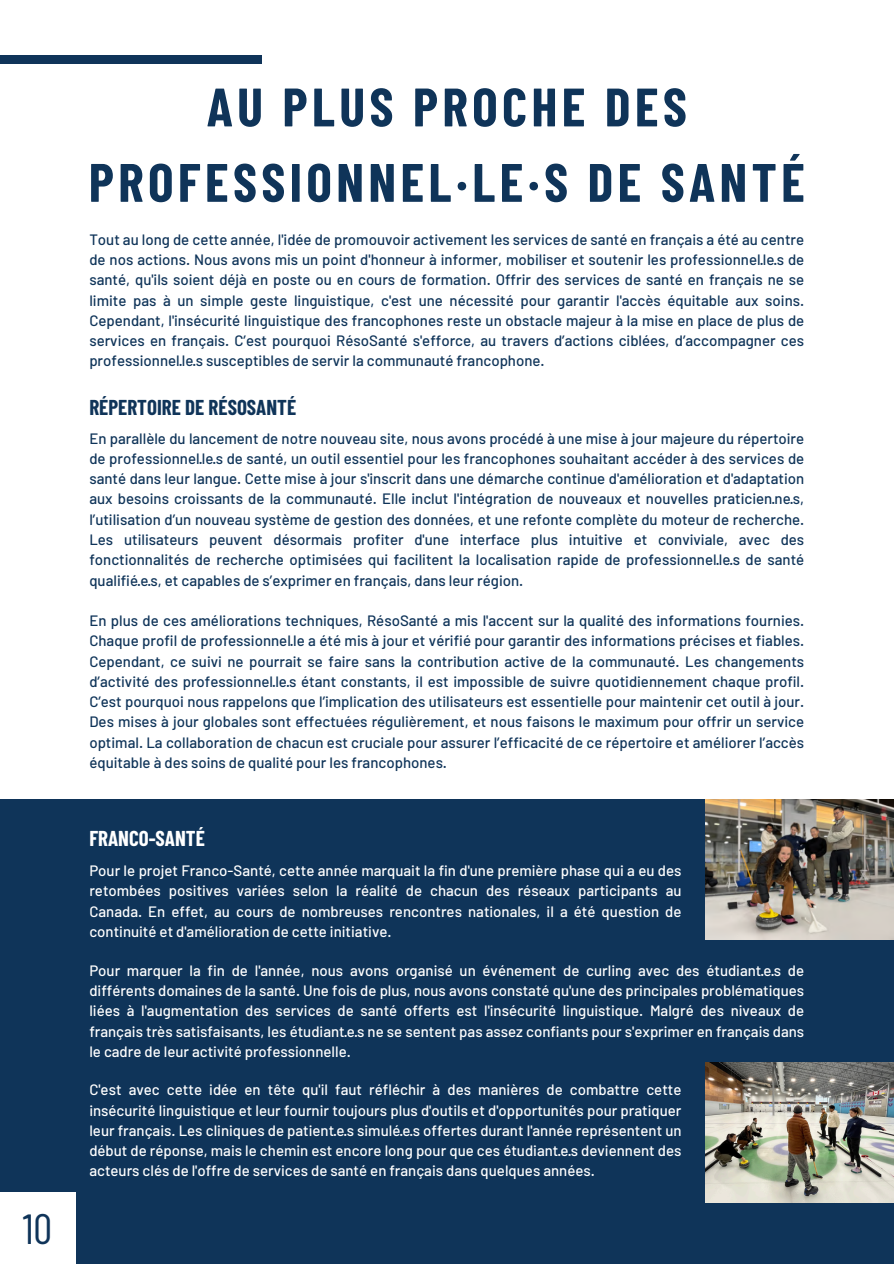
<style>
.page{position:relative;width:894px;height:1264px;background:#fff}
.page>*{position:absolute;margin:0;border:0;box-sizing:border-box;transform-origin:0 0}
.t1{font:700 54px/75.3px "Barlow Condensed";letter-spacing:.08em;color:#0f3459;text-align:center}
.t2{font:42px "Barlow Condensed";color:#0f3459}
.t3{font:700 21px "Barlow Condensed";color:#0f3459}
.t4{font:700 21px "Barlow Condensed";color:#fff}
.t5{font:500 15px/20.2px "Barlow";color:#0f3459;text-align:justify}
.t6{font:500 15px/20.2px "Barlow";color:#fff;text-align:justify}
</style>
<div class="page">
<div style="left:0;top:799px;width:893px;height:464px;background:#0f3459"></div>
<div style="left:0;top:1191px;width:75px;height:72px;background:#fff"></div>
<div style="left:0;top:55px;width:261px;height:8px;background:#0f3459"></div>
<img style="left:705px;top:799px;width:188px;height:140px">
<img style="left:705px;top:1062px;width:188px;height:140px">
<h1 class="t2" style="left:23px;top:1201px;width:31px">10</h1>
<p class="t1" style="left:89px;top:67px;width:717px">AU PLUS PROCHE DES<br>PROFESSIONNEL·LE·S DE SANTÉ</p>
<p class="t5" style="left:89px;top:229px;width:716px">Tout au long de cette année, l'idée de promouvoir activement les services de santé en français a été au centre de nos actions. Nous avons mis un point d'honneur à informer, mobiliser et soutenir les professionnel·le·s de santé, qu'ils soient déjà en poste ou en cours de formation. Offrir des services de santé en français ne se limite pas à un simple geste linguistique, c'est une nécessité pour garantir l'accès équitable aux soins.<br>Cependant, l'insécurité linguistique des francophones reste un obstacle majeur à la mise en place de plus de services en français. C’est pourquoi RésoSanté s'efforce, au travers d’actions ciblées, d’accompagner ces professionnel·le·s susceptibles de servir la communauté francophone.</p>
<p class="t3" style="left:89px;top:394px;width:208px">RÉPERTOIRE DE RÉSOSANTÉ</p>
<h2 class="t5" style="left:89px;top:427px;width:716px">En parallèle du lancement de notre nouveau site, nous avons procédé à une mise à jour majeure du répertoire de professionnel·le·s de santé, un outil essentiel pour les francophones souhaitant accéder à des services de santé dans leur langue. Cette mise à jour s'inscrit dans une démarche continue d'amélioration et d'adaptation aux besoins croissants de la communauté. Elle inclut l'intégration de nouveaux et nouvelles praticien·ne·s, l’utilisation d’un nouveau système de gestion des données, et une refonte complète du moteur de recherche.<br>Les utilisateurs peuvent désormais profiter d'une interface plus intuitive et conviviale, avec des fonctionnalités de recherche optimisées qui facilitent la localisation rapide de professionnel·le·s de santé qualifié·e·s, et capables de s’exprimer en français, dans leur région.</h2>
<p class="t5" style="left:89px;top:610px;width:716px">En plus de ces améliorations techniques, RésoSanté a mis l'accent sur la qualité des informations fournies.<br>Chaque profil de professionnel·le a été mis à jour et vérifié pour garantir des informations précises et fiables.<br>Cependant, ce suivi ne pourrait se faire sans la contribution active de la communauté. Les changements d’activité des professionnel·le·s étant constants, il est impossible de suivre quotidiennement chaque profil.<br>C’est pourquoi nous rappelons que l’implication des utilisateurs est essentielle pour maintenir cet outil à jour.<br>Des mises à jour globales sont effectuées régulièrement, et nous faisons le maximum pour offrir un service optimal. La collaboration de chacun est cruciale pour assurer l’efficacité de ce répertoire et améliorer l’accès équitable à des soins de qualité pour les francophones.</p>
<h2 class="t4" style="left:89px;top:825px;width:117px">FRANCO-SANTÉ</h2>
<p class="t6" style="left:89px;top:860px;width:593px">Pour le projet Franco-Santé, cette année marquait la fin d'une première phase qui a eu des retombées positives variées selon la réalité de chacun des réseaux participants au Canada. En effet, au cours de nombreuses rencontres nationales, il a été question de continuité et d'amélioration de cette initiative.</p>
<p class="t6" style="left:89px;top:959px;width:716px">Pour marquer la fin de l'année, nous avons organisé un événement de curling avec des étudiant·e·s de différents domaines de la santé. Une fois de plus, nous avons constaté qu'une des principales problématiques liées à l'augmentation des services de santé offerts est l'insécurité linguistique. Malgré des niveaux de français très satisfaisants, les étudiant·e·s ne se sentent pas assez confiants pour s'exprimer en français dans le cadre de leur activité professionnelle.</p>
<p class="t6" style="left:89px;top:1079px;width:593px">C'est avec cette idée en tête qu'il faut réfléchir à des manières de combattre cette insécurité linguistique et leur fournir toujours plus d'outils et d'opportunités pour pratiquer leur français. Les cliniques de patient·e·s simulé·e·s offertes durant l'année représentent un début de réponse, mais le chemin est encore long pour que ces étudiant·e·s deviennent des acteurs clés de l'offre de services de santé en français dans quelques années.</p>
</div>
